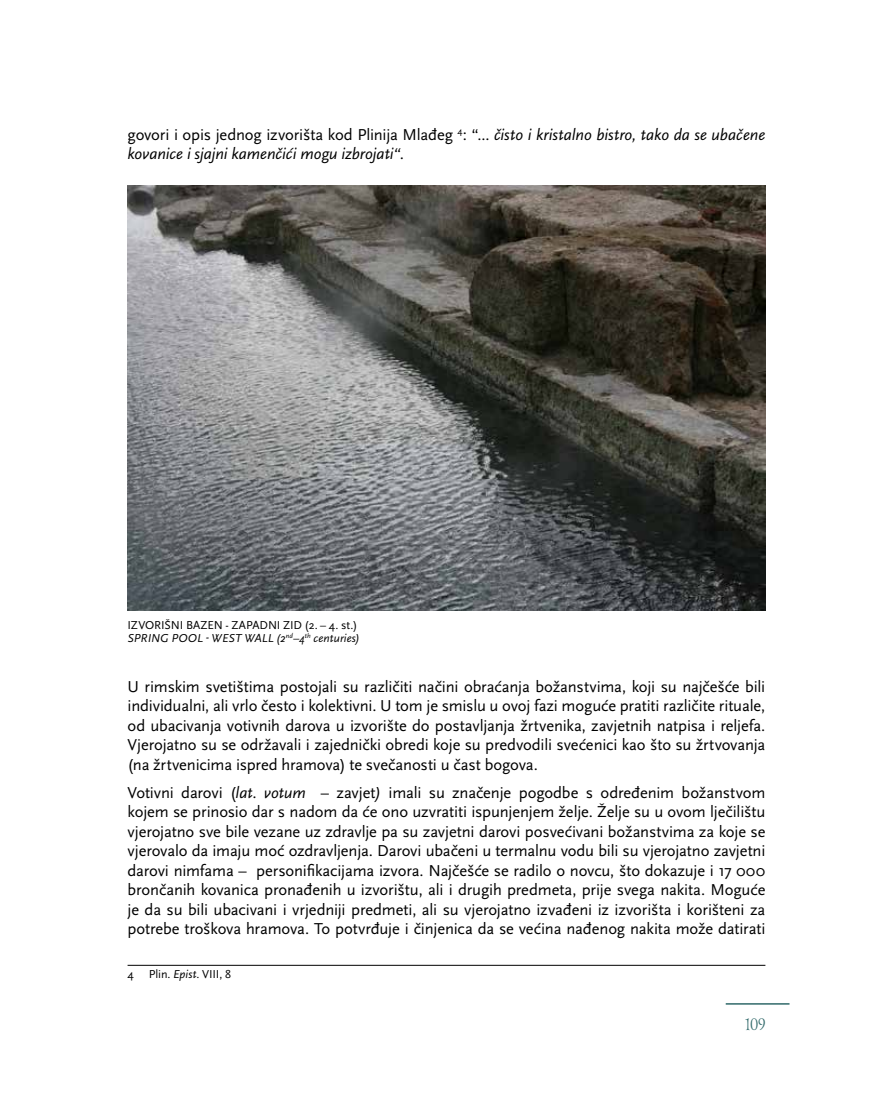
<style>
.page{position:relative;width:893px;height:1106px;background:#fff}
.page>*{position:absolute;margin:0;border:0;box-sizing:border-box;transform-origin:0 0}
.t1{font:16.5px/19.5px "Scala Sans Pro";letter-spacing:-.01em;color:#000;text-align:justify}
.t2{font:italic 16.5px/19.5px "Scala Sans Pro";color:#000}
.t3{font:16.5px "Carrig Display";color:#30696a;scale:.84 1}
.t4{font:12px/13.5px "Scala Sans Pro";letter-spacing:-.01em;color:#000}
.s1{font-style:normal}
.s2{font-style:italic}
</style>
<div class="page">
<hr style="left:726px;top:1003px;width:63px;height:1px;background:#30696a">
<hr style="left:128px;top:965px;width:637px;height:1px;background:#000">
<img style="left:128px;top:185px;width:637px;height:425px">
<p class="t2" style="left:128px;top:125px;width:639px"><span class="s1">govori i opis jednog izvorišta kod Plinija Mlađeg</span> <sup>4</sup><span class="s1">: “...</span> čisto i kristalno bistro, tako da se ubačene kovanice i sjajni kamenčići mogu izbrojati“.</p>
<p class="t4" style="left:128px;top:618px;width:234px">IZVORIŠNI BAZEN - ZAPADNI ZID (2. – 4. st.)<br><span class="s2">SPRING POOL - WEST WALL (2</span><sup>nd</sup><span class="s2">–4</span><sup>th</sup> <span class="s2">centuries)</span></p>
<p class="t1" style="left:128px;top:676px;width:639px">U rimskim svetištima postojali su različiti načini obraćanja božanstvima, koji su najčešće bili individualni, ali vrlo često i kolektivni. U tom je smislu u ovoj fazi moguće pratiti različite rituale, od ubacivanja votivnih darova u izvorište do postavljanja žrtvenika, zavjetnih natpisa i reljefa.<br>Vjerojatno su se održavali i zajednički obredi koje su predvodili svećenici kao što su žrtvovanja (na žrtvenicima ispred hramova) te svečanosti u čast bogova.</p>
<p class="t1" style="left:128px;top:782px;width:639px">Votivni darovi (<span class="s2">lat. votum</span> – zavjet<span class="s2">)</span> imali su značenje pogodbe s određenim božanstvom kojem se prinosio dar s nadom da će ono uzvratiti ispunjenjem želje. Želje su u ovom lječilištu vjerojatno sve bile vezane uz zdravlje pa su zavjetni darovi posvećivani božanstvima za koje se vjerovalo da imaju moć ozdravljenja. Darovi ubačeni u termalnu vodu bili su vjerojatno zavjetni darovi nimfama – personifikacijama izvora. Najčešće se radilo o novcu, što dokazuje i 17 000 brončanih kovanica pronađenih u izvorištu, ali i drugih predmeta, prije svega nakita. Moguće je da su bili ubacivani i vrjedniji predmeti, ali su vjerojatno izvađeni iz izvorišta i korišteni za potrebe troškova hramova. To potvrđuje i činjenica da se većina nađenog nakita može datirati</p>
<p class="t4" style="left:128px;top:967px;width:7px">4</p>
<p class="t4" style="left:149px;top:967px;width:84px">Plin. <span class="s2">Epist</span>. VIII, 8</p>
<p class="t3" style="left:745px;top:1015px;width:26px">109</p>
</div>
